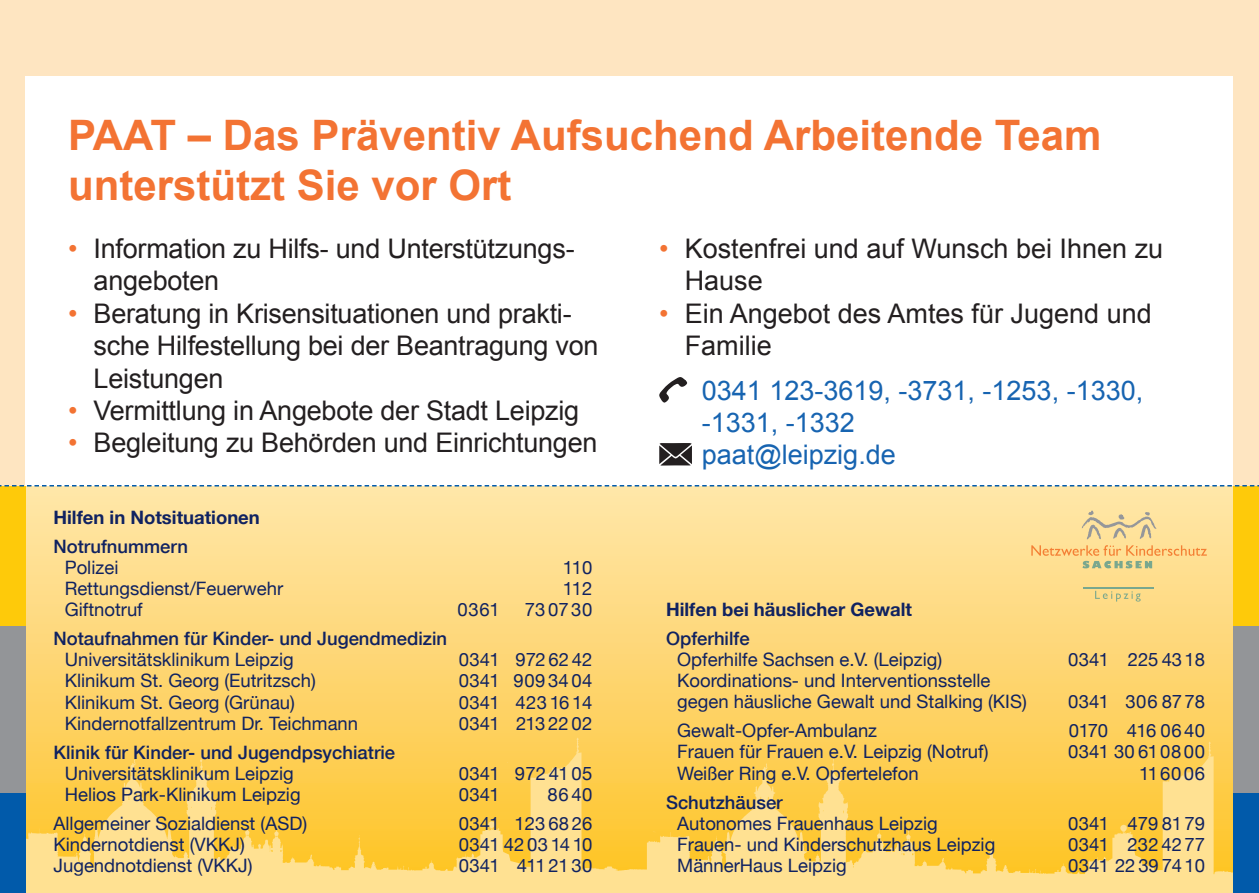
<style>
.page{position:relative;width:1259px;height:893px;background:#fee5c1}
.page>*{position:absolute;margin:0;border:0;box-sizing:border-box;transform-origin:0 0}
.t1{font:700 42px/50.4px "Arial";color:#f37333}
.t2{font:27px/32.4px "Arial";letter-spacing:-.01em;color:#231f20}
.Copytext{font:27px/32.4px "Arial";color:#1764b1}
.t3{font:18.6px/21px "Helvetica Neue";color:#102261}
.t4{font:500 18.6px/21px "Helvetica Neue";color:#102261}
.t5{font:700 18.6px/29.1px "Helvetica Neue";color:#102261}
.t6{font:18.6px "Helvetica Neue";letter-spacing:-.02em;color:#102261}
.t7{font:18.6px "Helvetica Neue";letter-spacing:.02em;color:#102261}
.t8{font:18.6px "Helvetica Neue";letter-spacing:.03em;color:#102261}
.s1{color:#f37333}
.s2{font-weight:500}
.s3{font-weight:400}
</style>
<div class="page">
<div style="left:26px;top:77px;width:1207px;height:789px;background:#fff"></div>
<svg style="left:659px;top:377px;width:28px;height:26px"></svg>
<svg style="left:659px;top:443px;width:33px;height:23px"></svg>
<svg style="left:26px;top:486px;width:603px;height:236px;background:#fedb85"></svg>
<img style="left:26px;top:722px;width:603px;height:171px">
<div style="left:0;top:623px;width:26px;height:176px;background:#939598"></div>
<div style="left:0;top:486px;width:26px;height:140px;background:#feca0a"></div>
<div style="left:0;top:794px;width:26px;height:99px;background:#015aaa"></div>
<svg style="left:629px;top:486px;width:604px;height:240px;background:#fedb84"></svg>
<img style="left:629px;top:726px;width:604px;height:167px">
<svg style="left:1081px;top:511px;width:75px;height:28px;background:#e7d29c"></svg>
<svg style="left:1095px;top:591px;width:45px;height:11px"></svg>
<svg style="left:1031px;top:545px;width:175px;height:23px;background:#f3cf86"></svg>
<hr style="left:1083px;top:587px;width:70px;height:1px;background:#79a78e">
<div style="left:1233px;top:623px;width:26px;height:176px;background:#939598"></div>
<div style="left:1233px;top:486px;width:26px;height:140px;background:#feca0a"></div>
<div style="left:1233px;top:794px;width:26px;height:99px;background:#015aaa"></div>
<svg style="left:0;top:485px;width:1259px;height:1px"></svg>
<p class="t1" style="left:68px;top:111px;width:1035px">PAAT – Das Präventiv Aufsuchend Arbeitende Team unterstützt Sie vor Ort</p>
<p class="t2" style="left:94px;top:233px;width:482px;text-indent:-26px"><span class="s1">•</span> Information zu Hilfs- und Unterstützungs&shy;angeboten</p>
<p class="t2" style="left:94px;top:297px;width:506px;text-indent:-26px"><span class="s1">•</span> Beratung in Krisensituationen und prakti&shy;sche Hilfestellung bei der Beantragung von<br>Leistungen</p>
<p class="t2" style="left:68px;top:395px;width:513px"><span class="s1">•</span> Vermittlung in Angebote der Stadt Leipzig</p>
<p class="t2" style="left:68px;top:427px;width:531px"><span class="s1">•</span> Begleitung zu Behörden und Einrichtungen</p>
<p class="t2" style="left:685px;top:233px;width:480px;text-indent:-26px"><span class="s1">•</span> Kostenfrei und auf Wunsch bei Ihnen zu<br>Hause</p>
<p class="t2" style="left:685px;top:297px;width:468px;text-indent:-26px"><span class="s1">•</span> Ein Angebot des Amtes für Jugend und<br>Familie</p>
<p class="Copytext" style="left:702px;top:374px;width:443px">0341 123-3619, -3731, -1253, -1330, -1331, -1332</p>
<p class="Copytext" style="left:702px;top:439px;width:196px">paat@leipzig.de</p>
<p class="t5" style="left:49px;top:503px;width:208px">Hilfen in Notsituationen<br><span class="s2">Notrufnummern</span></p>
<p class="t3" style="left:60px;top:558px;width:55px">Polizei</p>
<p class="t3" style="left:558px;top:558px;width:31px">110</p>
<p class="t3" style="left:60px;top:579px;width:220px">Rettungsdienst/Feuerwehr</p>
<p class="t3" style="left:558px;top:579px;width:31px">112</p>
<p class="t3" style="left:60px;top:600px;width:80px">Giftnotruf</p>
<p class="t3" style="left:453px;top:600px;width:44px">0361</p>
<p class="t3" style="left:520px;top:600px;width:69px">730730</p>
<p class="t4" style="left:60px;top:627px;width:384px;text-indent:-11px">Notaufnahmen für Kinder- und Jugendmedizin<br><span class="s3">Universitätsklinikum Leipzig</span></p>
<p class="t5" style="left:54px;top:503px;width:208px">Hilfen in Notsituationen<br><span class="s2">Notrufnummern</span></p>
<p class="t3" style="left:65px;top:558px;width:55px">Polizei</p>
<p class="t3" style="left:563px;top:558px;width:31px">110</p>
<p class="t3" style="left:65px;top:579px;width:220px">Re tungsdienst/Feuerwehr</p>
<p class="t3" style="left:563px;top:579px;width:31px">112</p>
<p class="t3" style="left:65px;top:600px;width:80px">Giftnotruf</p>
<p class="t3" style="left:457px;top:600px;width:44px">0361</p>
<p class="t3" style="left:525px;top:600px;width:69px">730730</p>
<p class="t4" style="left:65px;top:627px;width:384px;text-indent:-11px">Notaufnahmen für Kinder- und Jugendmedizin<br><span class="s3">Universitätsklinikum Leipzig</span></p>
<p class="t3" style="left:454px;top:650px;width:135px">0341 972 62 42</p>
<p class="t3" style="left:459px;top:650px;width:135px">0341 972 62 42</p>
<p class="t3" style="left:60px;top:671px;width:253px">Klinikum St. Georg (Eutritzsch)</p>
<p class="t7" style="left:454px;top:667px;width:135px">0341 909 34 04</p>
<p class="t3" style="left:60px;top:692px;width:232px">Klinikum St. Georg (Grünau)</p>
<p class="t3" style="left:454px;top:692px;width:135px">0341 423 16 14</p>
<p class="t3" style="left:60px;top:714px;width:295px">Kindernotfallzentrum Dr. Teichmann</p>
<p class="t3" style="left:454px;top:714px;width:135px">0341 213 22 02</p>
<p class="t4" style="left:60px;top:741px;width:332px;text-indent:-11px">Klinik für Kinder- und Jugendpsychiatrie<br><span class="s3">Universitätsklinikum Leipzig</span></p>
<p class="t3" style="left:65px;top:671px;width:253px">Klinikum St. Georg (Eutritzsch)</p>
<p class="t7" style="left:459px;top:667px;width:135px">0341 909 34 04</p>
<p class="t3" style="left:65px;top:692px;width:232px">Klinikum St. Georg (Grünau)</p>
<p class="t3" style="left:459px;top:692px;width:135px">0341 423 16 14</p>
<p class="t3" style="left:65px;top:714px;width:295px">Kindernotfa lzentrum Dr. Teichmann</p>
<p class="t3" style="left:459px;top:714px;width:135px">0341 213 22 02</p>
<p class="t4" style="left:65px;top:741px;width:332px;text-indent:-11px">Klinik für Kinder- und Jugendpsychiatrie<br><span class="s3">Universitätsklinikum Leipzig</span></p>
<p class="t3" style="left:454px;top:764px;width:135px">0341 972 41 05</p>
<p class="t3" style="left:459px;top:764px;width:135px">0341 972 41 05</p>
<p class="t3" style="left:60px;top:785px;width:237px">Helios Park-Klinikum Leipzig</p>
<p class="t3" style="left:454px;top:785px;width:43px">0341</p>
<p class="t3" style="left:542px;top:785px;width:46px">8640</p>
<p class="t3" style="left:49px;top:814px;width:255px">Allgemeiner Sozialdienst (ASD)</p>
<p class="t3" style="left:454px;top:814px;width:135px">0341 123 68 26</p>
<p class="t3" style="left:49px;top:835px;width:193px">Kindernotdienst (VKKJ)</p>
<p class="t3" style="left:454px;top:835px;width:135px">0341 42 03 14 10</p>
<p class="t3" style="left:49px;top:856px;width:200px">Jugendnotdienst (VKKJ)</p>
<p class="t6" style="left:454px;top:852px;width:135px">0341 411 21 30</p>
<p class="t3" style="left:65px;top:785px;width:237px">Helios Park-Klinikum Leipzig</p>
<p class="t3" style="left:459px;top:785px;width:43px">0341</p>
<p class="t3" style="left:547px;top:785px;width:46px">8640</p>
<p class="t3" style="left:54px;top:814px;width:255px">A lgemeiner Sozialdienst (ASD)</p>
<p class="t3" style="left:459px;top:814px;width:135px">0341 123 68 26</p>
<p class="t3" style="left:54px;top:835px;width:193px">Kindernotdienst (VKKJ)</p>
<p class="t3" style="left:459px;top:835px;width:135px">0341 42 03 14 10</p>
<p class="t3" style="left:54px;top:856px;width:200px">Jugendnotdienst (VKKJ)</p>
<p class="t6" style="left:459px;top:852px;width:135px">0341 411 21 30</p>
<p class="t5" style="left:666px;top:595px;width:247px">Hilfen bei häuslicher Gewalt<br><span class="s2">Opferhilfe</span></p>
<p class="t3" style="left:677px;top:650px;width:266px">Opferhilfe Sachsen e.V. (Leipzig)</p>
<p class="t3" style="left:1068px;top:650px;width:138px">0341 225 4318</p>
<p class="t3" style="left:677px;top:671px;width:351px">Koordinations- und Interventionsstelle gegen häusliche Gewalt und Stalking (KIS)</p>
<p class="t3" style="left:1068px;top:692px;width:138px">0341 306 8778</p>
<p class="t3" style="left:677px;top:721px;width:201px">Gewalt-Opfer-Ambulanz</p>
<p class="t6" style="left:1068px;top:717px;width:138px">0170 416 0640</p>
<p class="t3" style="left:677px;top:742px;width:313px">Frauen für Frauen e.V. Leipzig (Notruf)</p>
<p class="t8" style="left:1068px;top:738px;width:138px">0341 30 610800</p>
<p class="t3" style="left:677px;top:763px;width:243px">Weißer Ring e.V. Opfertelefon</p>
<p class="t3" style="left:1139px;top:763px;width:67px">116006</p>
<p class="t3" style="left:677px;top:793px;width:262px;text-indent:-11px"><span class="s2">Schutzhäuser<br></span>Autonomes Frauenhaus Leipzig</p>
<p class="t3" style="left:1068px;top:814px;width:138px">0341 479 8179</p>
<p class="t3" style="left:677px;top:835px;width:319px">Frauen- und Kinderschutzhaus Leipzig</p>
<p class="t3" style="left:1068px;top:835px;width:138px">0341 232 4277</p>
<p class="t3" style="left:677px;top:856px;width:171px">MännerHaus Leipzig</p>
<p class="t3" style="left:1068px;top:856px;width:138px">0341 22 39 7410</p>
</div>
